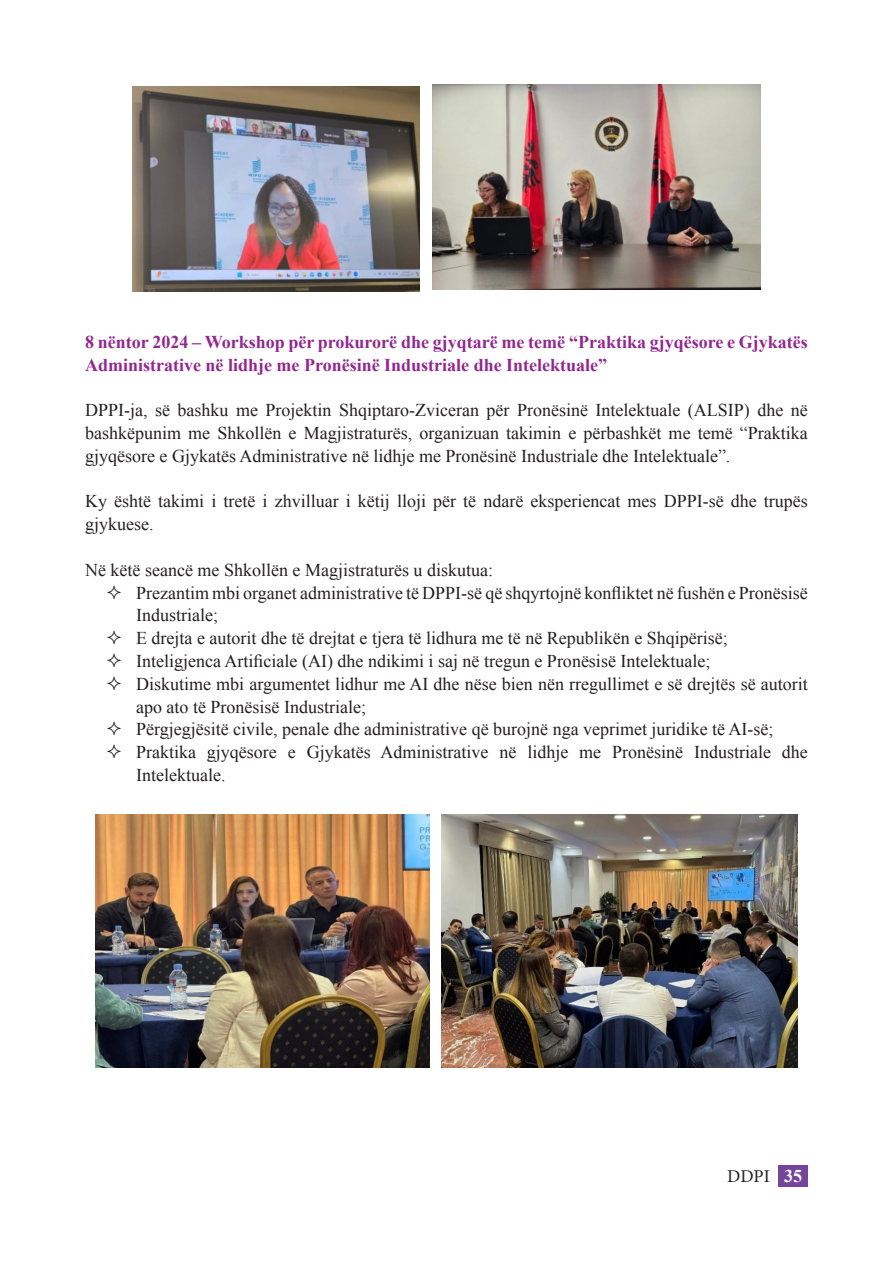
<style>
.page{position:relative;width:893px;height:1263px;background:#fff}
.page>*{position:absolute;margin:0;border:0;box-sizing:border-box;transform-origin:0 0}
.t1{font:18px/22.8px "Times New Roman";color:#231f20}
.t2{font:700 18px/22.8px "Times New Roman";color:#92278f}
.t3{font:18px "Minion Pro";color:#231f20}
.s1{font-family:"Times New Roman";font-weight:700;color:#fff}
</style>
<div class="page">
<div style="left:778px;top:1165px;width:30px;height:22px;background:#76449a"></div>
<img style="left:133px;top:87px;width:286px;height:204px">
<img style="left:433px;top:85px;width:327px;height:204px">
<img style="left:95px;top:815px;width:335px;height:253px">
<img style="left:441px;top:815px;width:356px;height:253px">
<p class="t2" style="left:85px;top:330px;width:724px">8 nëntor 2024 – Workshop për prokurorë dhe gjyqtarë me temë “Praktika gjyqësore e Gjykatës<br>Administrative në lidhje me Pronësinë Industriale dhe Intelektuale”</p>
<p class="t1" style="left:85px;top:399px;width:724px;text-align:justify">DPPI-ja, së bashku me Projektin Shqiptaro-Zviceran për Pronësinë Intelektuale (ALSIP) dhe në bashkëpunim me Shkollën e Magjistraturës, organizuan takimin e përbashkët me temë “Praktika gjyqësore e Gjykatës Administrative në lidhje me Pronësinë Industriale dhe Intelektuale”.</p>
<p class="t1" style="left:85px;top:490px;width:724px">Ky është takimi i tretë i zhvilluar i këtij lloji për të ndarë eksperiencat mes DPPI-së dhe trupës gjykuese.</p>
<p class="t1" style="left:85px;top:558px;width:409px">Në këtë seancë me Shkollën e Magjistraturës u diskutua:</p>
<p class="t1" style="left:136px;top:581px;width:673px">Prezantim mbi organet administrative të DPPI-së që shqyrtojnë konfliktet në fushën e Pronësisë<br>Industriale;</p>
<p class="t1" style="left:136px;top:627px;width:593px">E drejta e autorit dhe të drejtat e tjera të lidhura me të në Republikën e Shqipërisë;</p>
<p class="t1" style="left:136px;top:649px;width:576px">Inteligjenca Artificiale (AI) dhe ndikimi i saj në tregun e Pronësisë Intelektuale;</p>
<p class="t1" style="left:136px;top:672px;width:673px">Diskutime mbi argumentet lidhur me AI dhe nëse bien nën rregullimet e së drejtës së autorit apo ato të Pronësisë Industriale;</p>
<p class="t1" style="left:136px;top:718px;width:639px">Përgjegjësitë civile, penale dhe administrative që burojnë nga veprimet juridike të AI-së;</p>
<p class="t1" style="left:136px;top:741px;width:673px">Praktika gjyqësore e Gjykatës Administrative në lidhje me Pronësinë Industriale dhe<br>Intelektuale.</p>
<p class="t3" style="left:727px;top:1164px;width:77px">DDPI <span class="s1">35</span></p>
</div>
